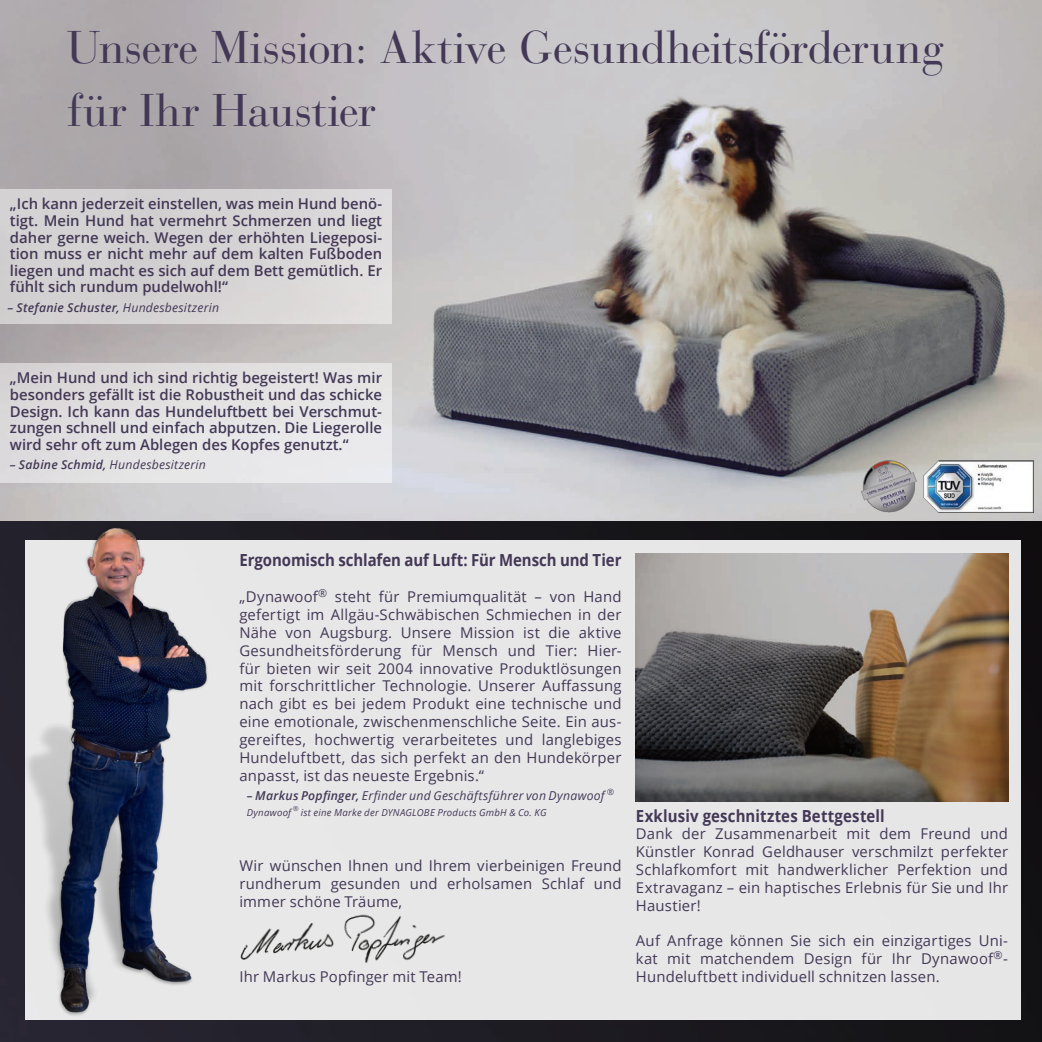
<style>
.page{position:relative;width:1042px;height:1042px;background:#fff}
.page>*{position:absolute;margin:0;border:0;box-sizing:border-box;transform-origin:0 0}
.t1{font:45.5px/63px "Bauer Bodoni Std";letter-spacing:-.01em;color:#433856}
.t2{font:700 16.62px "Open Sans";letter-spacing:.005em;color:#433856;scale:.9 1}
.t3{font:14.88px/17.8px "Open Sans";letter-spacing:.015em;color:#433856;text-align:justify}
.t4{font:600 14.88px/16.6px "Open Sans";color:#433856;text-align:justify}
.t5{font:italic 12.25px "Open Sans";letter-spacing:.02em;color:#433856}
.t6{font:italic 600 12.25px "Open Sans";letter-spacing:.02em;color:#433856}
.t7{font:italic 9.62px "Open Sans";letter-spacing:.025em;color:#433856}
.t8{font:italic 7px "Open Sans";color:#433856}
.s1{font-weight:400}
.s2{font-weight:600}
</style>
<div class="page">
<svg style="left:313px;top:521px;width:728px;height:521px;background:#1c1a1e"></svg>
<img style="left:0;top:0;width:1042px;height:521px">
<div style="left:0;top:189px;width:392px;height:135px;background:#d5d2d3"></div>
<div style="left:25px;top:541px;width:995px;height:479px;background:#e7e7e7"></div>
<img style="left:859px;top:456px;width:61px;height:61px">
<img style="left:636px;top:553px;width:372px;height:248px">
<img style="left:0;top:483px;width:313px;height:559px">
<div style="left:0;top:363px;width:392px;height:120px;background:#e4e3e3"></div>
<img style="left:923px;top:460px;width:110px;height:52px">
<img style="left:205px;top:876px;width:240px;height:121px">
<p class="t1" style="left:67px;top:16px;width:878px">Unsere Mission: Aktive Gesundheitsförderung für Ihr Haustier</p>
<p class="t4" style="left:10px;top:195px;width:374px">„Ich kann jederzeit einstellen, was mein Hund benö&shy;tigt. Mein Hund hat vermehrt Schmerzen und liegt daher gerne weich. Wegen der erhöhten Liegeposi&shy;tion muss er nicht mehr auf dem kalten Fußboden liegen und macht es sich auf dem Bett gemütlich. Er fühlt sich rundum pudelwohl!“</p>
<p class="t6" style="left:8px;top:299px;width:213px">– Stefanie Schuster, <span class="s1">Hundesbesitzerin</span></p>
<p class="t4" style="left:10px;top:369px;width:374px">„Mein Hund und ich sind richtig begeistert! Was mir besonders gefällt ist die Robustheit und das schicke Design. Ich kann das Hundeluftbett bei Verschmut&shy;zungen schnell und einfach abputzen. Die Liegerolle wird sehr oft zum Ablegen des Kopfes genutzt.“</p>
<p class="t5" style="left:10px;top:456px;width:197px"><span class="s2">– Sabine Schmid,</span> Hundesbesitzerin</p>
<p class="t2" style="left:239px;top:549px;width:426px">Ergonomisch schlafen auf Luft: Für Mensch und Tier</p>
<p class="t3" style="left:239px;top:587px;width:384px">„Dynawoof<sup>®</sup> steht für Premiumqualität – von Hand gefertigt im Allgäu-Schwäbischen Schmiechen in der Nähe von Augsburg. Unsere Mission ist die aktive Gesundheitsförderung für Mensch und Tier: Hier&shy;für bieten wir seit 2004 innovative Produktlösungen mit forschrittlicher Technologie. Unserer Auffassung nach gibt es bei jedem Produkt eine technische und eine emotionale, zwischenmenschliche Seite. Ein aus&shy;gereiftes, hochwertig verarbeitetes und langlebiges Hundeluftbett, das sich perfekt an den Hundekörper anpasst, ist das neueste Ergebnis.“</p>
<p class="t5" style="left:247px;top:787px;width:369px"><span class="s2">– Markus Popfinger,</span> Erfinder und Geschäftsführer von Dynawoof <sup>®</sup></p>
<p class="t7" style="left:247px;top:806px;width:46px">Dynawoof</p>
<p class="t8" style="left:293px;top:803px;width:7px">®</p>
<p class="t7" style="left:301px;top:806px;width:247px">ist eine Marke der DYNAGLOBE Products GmbH &amp; Co. KG</p>
<p class="t3" style="left:239px;top:856px;width:384px">Wir wünschen Ihnen und Ihrem vierbeinigen Freund rundherum gesunden und erholsamen Schlaf und immer schöne Träume,</p>
<p class="t3" style="left:239px;top:967px;width:224px">Ihr Markus Popfinger mit Team!</p>
<p class="t2" style="left:636px;top:804px;width:278px">Exklusiv geschnitztes Bettgestell</p>
<p class="t3" style="left:636px;top:824px;width:374px">Dank der Zusammenarbeit mit dem Freund und Künstler Konrad Geldhauser verschmilzt perfekter Schlafkomfort mit handwerklicher Perfektion und Extravaganz – ein haptisches Erlebnis für Sie und Ihr Haustier!</p>
<p class="t3" style="left:636px;top:932px;width:374px">Auf Anfrage können Sie sich ein einzigartiges Uni&shy;kat mit matchendem Design für Ihr Dynawoof<sup>®</sup>- Hundeluftbett individuell schnitzen lassen.</p>
</div>
